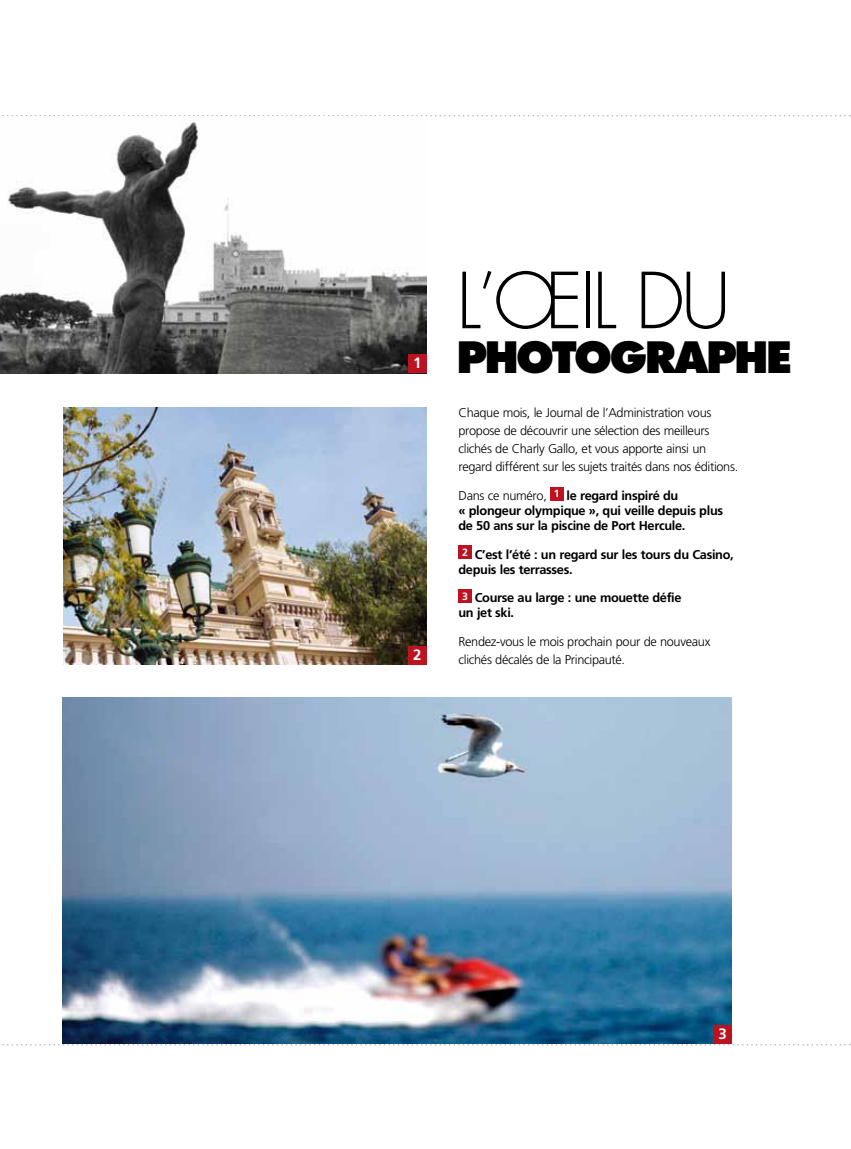
<style>
.page{position:relative;width:851px;height:1149px;background:#fff}
.page>*{position:absolute;margin:0;border:0;box-sizing:border-box;transform-origin:0 0}
.t1{font:300 75px "Futura";color:#000}
.t2{font:800 42px "Futura";color:#000}
.t3{font:700 15px "Frutiger";color:#fff}
.t4{font:300 12.75px/18px "Frutiger";letter-spacing:-.025em;color:#000}
.t5{font:700 12.75px/15px "Frutiger";letter-spacing:-.025em;color:#000}
.s1{font-weight:300}
</style>
<div class="page">
<svg style="left:2px;top:115px;width:849px;height:1px"></svg>
<svg style="left:2px;top:1043px;width:849px;height:2px"></svg>
<img style="left:0;top:120px;width:426px;height:253px">
<img style="left:63px;top:697px;width:668px;height:346px">
<img style="left:64px;top:407px;width:362px;height:257px">
<div style="left:408px;top:354px;width:18px;height:19px;background:#bd1220"></div>
<div style="left:408px;top:645px;width:18px;height:19px;background:#bd1220"></div>
<div style="left:713px;top:1024px;width:18px;height:19px;background:#bd1220"></div>
<div style="left:550px;top:487px;width:13px;height:13px;background:#bd1220"></div>
<div style="left:458px;top:545px;width:13px;height:13px;background:#bd1220"></div>
<div style="left:458px;top:589px;width:13px;height:13px;background:#bd1220"></div>
<p class="t3" style="left:413px;top:354px;width:10px">1</p>
<p class="t3" style="left:413px;top:645px;width:10px">2</p>
<h1 class="t1" style="left:456px;top:253px;width:276px">L’ŒIL DU</h1>
<h2 class="t2" style="left:456px;top:331px;width:92px">PHOTO</h2>
<h2 class="t2" style="left:609px;top:331px;width:66px">GRAP</h2>
<h2 class="t2" style="left:734px;top:331px;width:55px">HE</h2>
<p class="t4" style="left:458px;top:404px;width:281px">Chaque mois, le Journal de l’Administration vous propose de découvrir une sélection des meilleurs clichés de Charly Gallo, et vous apporte ainsi un regard différent sur les sujets traités dans nos éditions.</p>
<p class="t5" style="left:458px;top:488px;width:266px"><span class="s1">Dans ce numéro,</span> <sup>1</sup> le regard inspiré du<br>« plongeur olympique », qui veille depuis plus de 50 ans sur la piscine de Port Hercule.</p>
<p class="t5" style="left:458px;top:546px;width:277px"><sup>2</sup> C’est l’été : un regard sur les tours du Casino, depuis les terrasses.</p>
<p class="t5" style="left:458px;top:590px;width:224px"><sup>3</sup> Course au large : une mouette défie un jet ski.</p>
<p class="t4" style="left:458px;top:632px;width:253px">Rendez-vous le mois prochain pour de nouveaux clichés décalés de la Principauté.</p>
<p class="t3" style="left:718px;top:1024px;width:10px">3</p>
</div>
